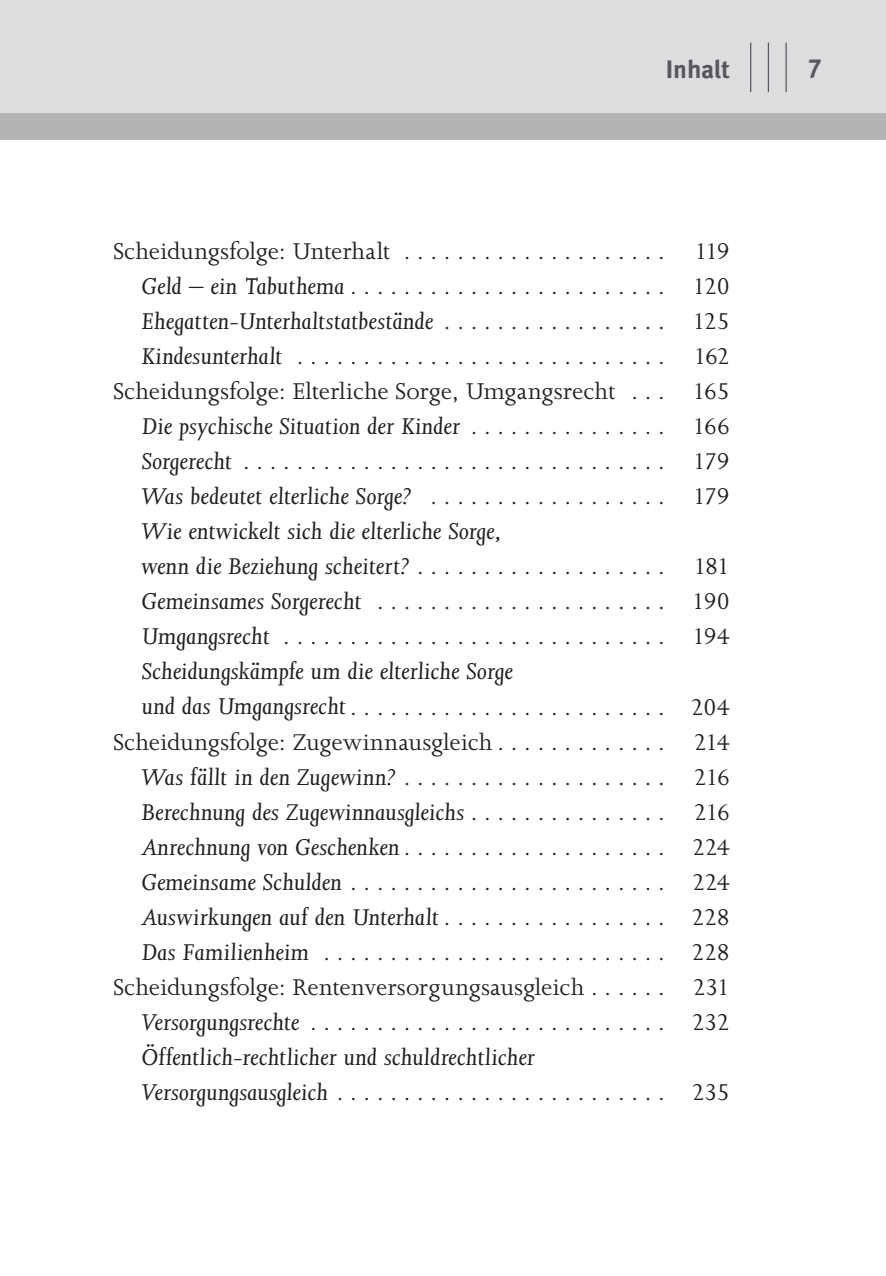
<style>
.page{position:relative;width:886px;height:1276px;background:#fff}
.page>*{position:absolute;margin:0;border:0;box-sizing:border-box;transform-origin:0 0}
.t1{font:26.25px "Joanna MT Std";letter-spacing:-.01em;color:#231f1f}
.t2{font:italic 26.25px "Joanna MT Std";letter-spacing:.005em;color:#231f1f;scale:1.1 1}
.t3{font:700 26.25px "Meta Pro";color:#57585b}
.t4{font:700 25.25px "Meta Pro";letter-spacing:-.005em;color:#57585b}
.s1{font-style:italic}
.s2{font-style:normal}
</style>
<div class="page">
<div style="left:0;top:0;width:886px;height:120px;background:#dcddde"></div>
<div style="left:0;top:113px;width:886px;height:27px;background:#b2b4b6"></div>
<hr style="left:750px;top:43px;width:1px;height:49px;background:#57585b">
<hr style="left:768px;top:43px;width:1px;height:49px;background:#57585b">
<hr style="left:785px;top:43px;width:2px;height:49px;background:#57585b">
<p class="t4" style="left:666px;top:59px;width:66px">Inhalt</p>
<p class="t3" style="left:808px;top:58px;width:15px">7</p>
<p class="t1" style="left:113px;top:242px;width:618px">Scheidungsfolge: Unterhalt . . . . . . . . . . . . . . . . . . . . 119</p>
<p class="t1" style="left:142px;top:277px;width:590px"><span class="s1">Geld – ein Tabuthema</span> . . . . . . . . . . . . . . . . . . . . . . . . 120</p>
<p class="t2" style="left:142px;top:312px;width:536px">Ehegatten-Unterhaltstatbestände <span class="s2">. . . . . . . . . . . . . . . . . 125</span></p>
<p class="t1" style="left:142px;top:347px;width:590px"><span class="s1">Kindesunterhalt</span> . . . . . . . . . . . . . . . . . . . . . . . . . . . . 162</p>
<p class="t1" style="left:113px;top:382px;width:618px">Scheidungsfolge: Elterliche Sorge, Umgangsrecht . . . 165</p>
<p class="t2" style="left:142px;top:417px;width:536px">Die psychische Situation der Kinder <span class="s2">. . . . . . . . . . . . . . . 166</span></p>
<p class="t1" style="left:142px;top:452px;width:590px"><span class="s1">Sorgerecht</span> . . . . . . . . . . . . . . . . . . . . . . . . . . . . . . . . 179</p>
<p class="t2" style="left:142px;top:487px;width:536px">Was bedeutet elterliche Sorge? <span class="s2">. . . . . . . . . . . . . . . . . . 179</span></p>
<p class="t2" style="left:142px;top:522px;width:329px">Wie entwickelt sich die elterliche Sorge,</p>
<p class="t2" style="left:142px;top:557px;width:536px">wenn die Beziehung scheitert? <span class="s2">. . . . . . . . . . . . . . . . . . . 181</span></p>
<p class="t1" style="left:142px;top:592px;width:590px"><span class="s1">Gemeinsames Sorgerecht</span> . . . . . . . . . . . . . . . . . . . . . . 190</p>
<p class="t1" style="left:142px;top:627px;width:590px"><span class="s1">Umgangsrecht</span> . . . . . . . . . . . . . . . . . . . . . . . . . . . . . 194</p>
<p class="t2" style="left:142px;top:662px;width:339px">Scheidungskämpfe um die elterliche Sorge</p>
<p class="t1" style="left:142px;top:697px;width:590px"><span class="s1">und das Umgangsrecht</span> . . . . . . . . . . . . . . . . . . . . . . . . 204</p>
<p class="t1" style="left:113px;top:732px;width:618px">Scheidungsfolge: Zugewinnausgleich . . . . . . . . . . . . . 214</p>
<p class="t1" style="left:142px;top:767px;width:590px"><span class="s1">Was fällt in den Zugewinn?</span> . . . . . . . . . . . . . . . . . . . . 216</p>
<p class="t2" style="left:142px;top:802px;width:536px">Berechnung des Zugewinnausgleichs <span class="s2">. . . . . . . . . . . . . . . 216</span></p>
<p class="t2" style="left:142px;top:837px;width:536px">Anrechnung von Geschenken<span class="s2">. . . . . . . . . . . . . . . . . . . . 224</span></p>
<p class="t1" style="left:142px;top:872px;width:590px"><span class="s1">Gemeinsame Schulden</span> . . . . . . . . . . . . . . . . . . . . . . . . 224</p>
<p class="t2" style="left:142px;top:907px;width:536px">Auswirkungen auf den Unterhalt <span class="s2">. . . . . . . . . . . . . . . . . 228</span></p>
<p class="t1" style="left:142px;top:942px;width:590px"><span class="s1">Das Familienheim</span> . . . . . . . . . . . . . . . . . . . . . . . . . . 228</p>
<p class="t1" style="left:113px;top:977px;width:618px">Scheidungsfolge: Rentenversorgungsausgleich . . . . . . 231</p>
<p class="t1" style="left:142px;top:1012px;width:590px"><span class="s1">Versorgungsrechte</span> . . . . . . . . . . . . . . . . . . . . . . . . . . . 232</p>
<p class="t2" style="left:142px;top:1047px;width:359px">Öffentlich-rechtlicher und schuldrechtlicher</p>
<p class="t1" style="left:142px;top:1082px;width:590px"><span class="s1">Versorgungsausgleich</span> . . . . . . . . . . . . . . . . . . . . . . . . . 235</p>
</div>
